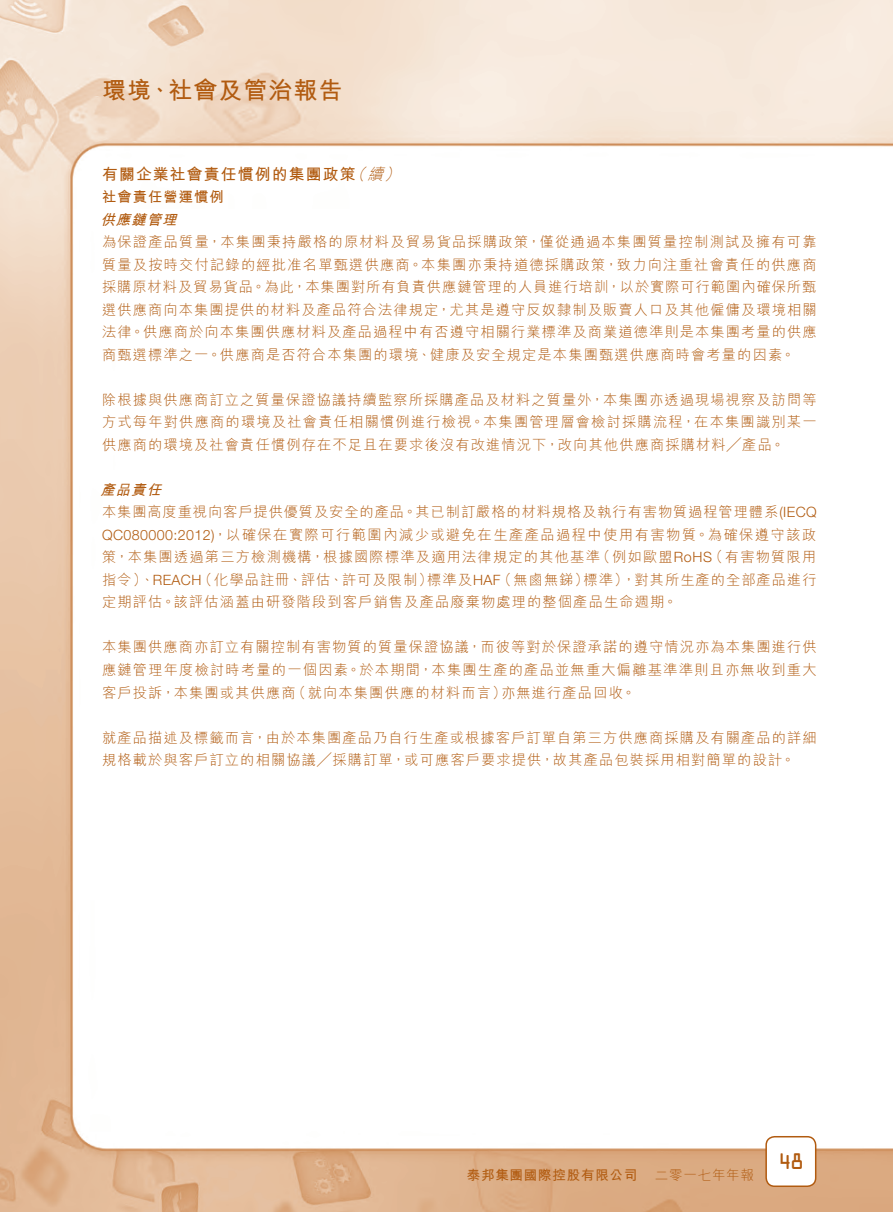
<style>
.page{position:relative;width:893px;height:1212px;background:#fff}
.page>*{position:absolute;margin:0;border:0;box-sizing:border-box;transform-origin:0 0}
.t1{font:700 24px "M Hei HK";letter-spacing:.04em;color:#b15b10}
.t2{font:20.25px "OCRA Std";color:#b15b10}
.Heading_1{font:700 15.75px "M Hei HK";letter-spacing:.08em;color:#b15b10}
.Heading_1-2{font:italic 300 15.75px "M Hei HK";color:#b15b10}
.Body_Text{font:300 14.25px/22.5px "M Hei HK";letter-spacing:.08em;color:#b15b10}
.Heading_3{font:italic 700 14.25px "M Hei HK";color:#b15b10}
.Heading_2{font:700 14.25px "M Hei HK";letter-spacing:.08em;color:#b15b10}
.t3{font:700 13.5px "M Hei HK";letter-spacing:.06em;color:#b15b10}
.t4{font:300 13.5px "M Hei HK";letter-spacing:.06em;color:#b15b10}
.s1{font-family:"Helvetica Neue LT Std"}
</style>
<div class="page">
<img style="left:1px;top:0;width:892px;height:1212px">
<img style="left:0;top:0;width:1px;height:1212px">
<div style="left:766px;top:1137px;width:50px;height:49px;background:#fff;border-radius:9px"></div>
<div style="left:765px;top:1136px;width:51px;height:51px;border:2px solid #b15b10;border-radius:9px"></div>
<h1 class="t1" style="left:102px;top:73px;width:242px">環境、社會及管治報告</h1>
<p class="Heading_1" style="left:102px;top:163px;width:255px">有關企業社會責任慣例的集團政策</p>
<p class="Heading_2" style="left:102px;top:187px;width:123px">社會責任營運慣例</p>
<p class="Heading_3" style="left:101px;top:209px;width:82px">供應鏈管理</p>
<p class="Body_Text" style="left:102px;top:231px;width:716px;text-align:justify">為保證產品質量，本集團秉持嚴格的原材料及貿易貨品採購政策，僅從通過本集團質量控制測試及擁有可靠質量及按時交付記錄的經批准名單甄選供應商。本集團亦秉持道德採購政策，致力向注重社會責任的供應商採購原材料及貿易貨品。為此，本集團對所有負責供應鏈管理的人員進行培訓，以於實際可行範圍內確保所甄選供應商向本集團提供的材料及產品符合法律規定，尤其是遵守反奴隸制及販賣人口及其他僱傭及環境相關法律。供應商於向本集團供應材料及產品過程中有否遵守相關行業標準及商業道德準則是本集團考量的供應商甄選標準之一。供應商是否符合本集團的環境、健康及安全規定是本集團甄選供應商時會考量的因素。</p>
<p class="Body_Text" style="left:102px;top:388px;width:716px;text-align:justify">除根據與供應商訂立之質量保證協議持續監察所採購產品及材料之質量外，本集團亦透過現場視察及訪問等方式每年對供應商的環境及社會責任相關慣例進行檢視。本集團管理層會檢討採購流程，在本集團識別某一供應商的環境及社會責任慣例存在不足且在要求後沒有改進情況下，改向其他供應商採購材料╱產品。</p>
<p class="Heading_3" style="left:101px;top:479px;width:67px">產品責任</p>
<p class="Body_Text" style="left:102px;top:501px;width:716px;text-align:right">本集團高度重視向客戶提供優質及安全的產品。其已制訂嚴格的材料規格及執行有害物質過程管理體系<span class="s1">(IECQ<br>QC080000:2012</span>，<span class="s1">)</span> 以確保在實際可行範圍內減少或避免在生產產品過程中使用有害物質。為確保遵守該政（有害物質限用</p>
<p class="Heading_1-2" style="left:350px;top:166px;width:39px">（續</p>
<p class="Heading_1-2" style="left:384px;top:166px;width:21px">(</p>
<p class="Body_Text" style="left:596px;top:546px;width:117px">（例如歐盟<span class="s1">RoHS</span></p>
<p class="Body_Text" style="left:584px;top:546px;width:234px;text-indent:-482px">策，本集團透過第三方檢測機構，根據國際標準及適用法律規定的其他基準<br>標準 ，）對其所生產的全部產品進行</p>
<p class="Body_Text" style="left:102px;top:568px;width:577px">指令）、<span class="s1">REACH<br></span>定期評估。該評估涵蓋由研發階段到客戶銷售及產品廢棄物處理的整個產品生命週期。</p>
<p class="Body_Text" style="left:102px;top:636px;width:716px">本集團供應商亦訂立有關控制有害物質的質量保證協議，而彼等對於保證承諾的遵守情況亦為本集團進行供</p>
<p class="Body_Text" style="left:102px;top:658px;width:716px">應鏈管理年度檢討時考量的一個因素。於本期間，本集團生產的產品並無重大偏離基準準則且亦無收到重大</p>
<p class="Body_Text" style="left:501px;top:681px;width:136px">亦無進行產品回收。</p>
<p class="Body_Text" style="left:497px;top:568px;width:93px">（無鹵無銻）</p>
<p class="Body_Text" style="left:198px;top:568px;width:236px">（化學品註冊、評估、許可及限制）</p>
<p class="Body_Text" style="left:427px;top:568px;width:75px">標準及<span class="s1">HAF</span></p>
<p class="Body_Text" style="left:292px;top:681px;width:216px">（就向本集團供應的材料而言）</p>
<p class="Body_Text" style="left:102px;top:681px;width:195px">客戶投訴，本集團或其供應商</p>
<p class="Body_Text" style="left:102px;top:726px;width:716px">就產品描述及標籤而言，由於本集團產品乃自行生產或根據客戶訂單自第三方供應商採購及有關產品的詳細規格載於與客戶訂立的相關協議╱採購訂單，或可應客戶要求提供，故其產品包裝採用相對簡單的設計。</p>
<p class="t3" style="left:467px;top:1165px;width:172px">泰邦集團國際控股有限公司</p>
<p class="t4" style="left:655px;top:1168px;width:101px">二零一七年年報</p>
<h2 class="t2" style="left:777px;top:1152px;width:29px">48</h2>
</div>
